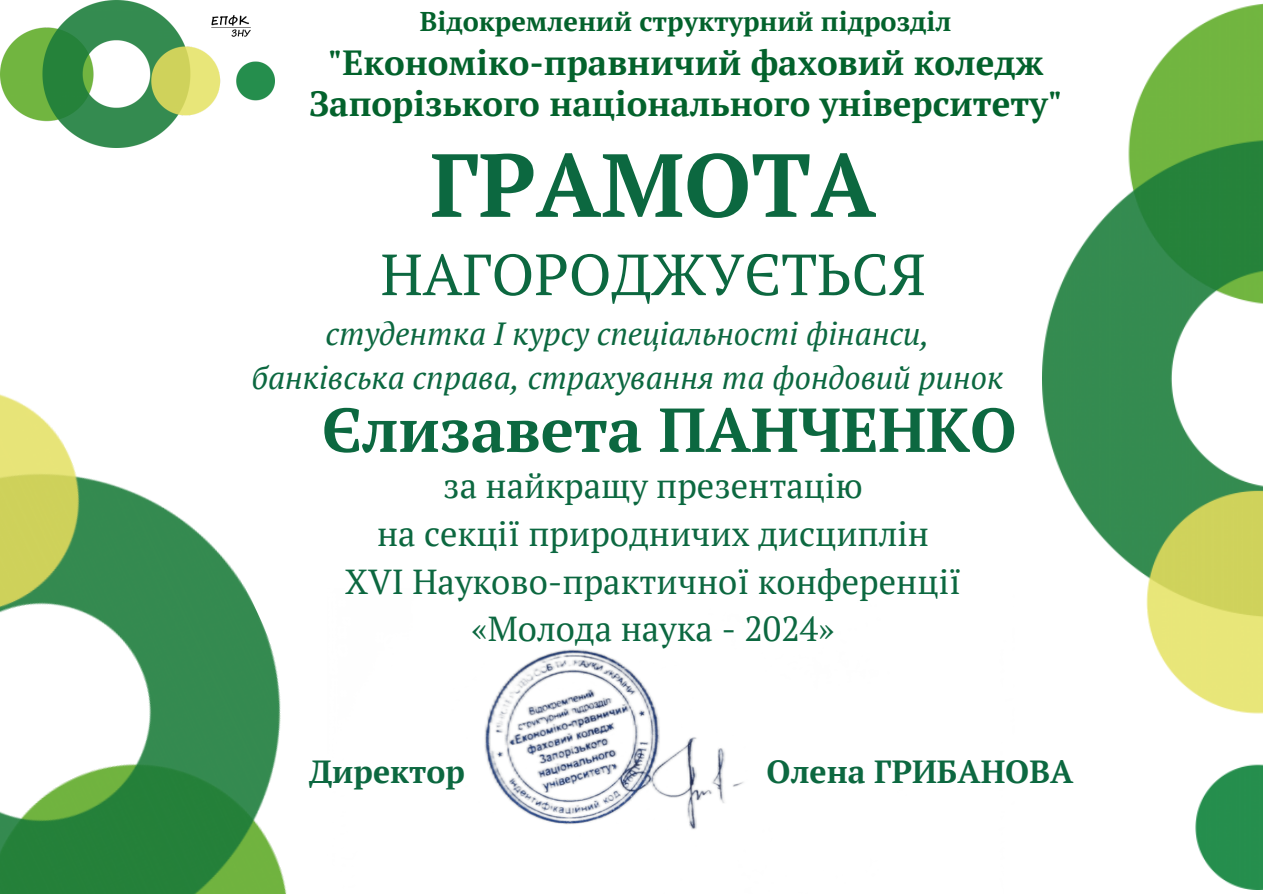
<style>
.page{position:relative;width:1263px;height:894px;background:#fff}
.page>*{position:absolute;margin:0;border:0;box-sizing:border-box;transform-origin:0 0}
.t1{font:700 89.25px "PT Serif";color:#0c6840}
.t2{font:700 61.95px "PT Serif";color:#0c6840}
.t3{font:57.9px "PT Serif";color:#0c6840}
.t4{font:700 34.8px/41.1px "PT Serif";color:#03622c;text-align:center}
.t5{font:34.65px "PT Serif";color:#0c6840}
.t6{font:italic 31.95px "PT Serif";color:#0c6840}
.t7{font:700 31.95px "PT Serif";color:#0c6840}
.t8{font:700 27px "PT Serif";color:#03622c}
</style>
<div class="page">
<img style="left:0;top:0;width:274px;height:147px">
<img style="left:1043px;top:4px;width:220px;height:885px">
<img style="left:0;top:394px;width:287px;height:499px">
<img style="left:484px;top:649px;width:260px;height:181px">
<p class="t8" style="left:420px;top:3px;width:533px">Відокремлений структурний підрозділ</p>
<p class="t4" style="left:309px;top:41px;width:755px">"Економіко-правничий фаховий коледж<br>Запорізького національного університету"</p>
<p class="t1" style="left:430px;top:124px;width:447px">ГРАМОТА</p>
<p class="t3" style="left:381px;top:235px;width:546px">НАГОРОДЖУЄТЬСЯ</p>
<p class="t6" style="left:325px;top:311px;width:606px">студентка І курсу спеціальності фінанси,</p>
<h2 class="t6" style="left:252px;top:355px;width:753px">банківська справа, страхування та фондовий ринок</h2>
<p class="t2" style="left:322px;top:387px;width:696px">Єлизавета ПАНЧЕНКО</p>
<p class="t5" style="left:443px;top:462px;width:421px">за найкращу презентацію</p>
<p class="t5" style="left:377px;top:510px;width:554px">на секції природничих дисциплін</p>
<h3 class="t5" style="left:345px;top:557px;width:618px">XVI Науково-практичної конференції</h3>
<p class="t5" style="left:472px;top:605px;width:364px">«Молода наука - 2024»</p>
<p class="t7" style="left:309px;top:750px;width:157px">Директор</p>
<p class="t7" style="left:767px;top:750px;width:308px">Олена ГРИБАНОВА</p>
</div>
